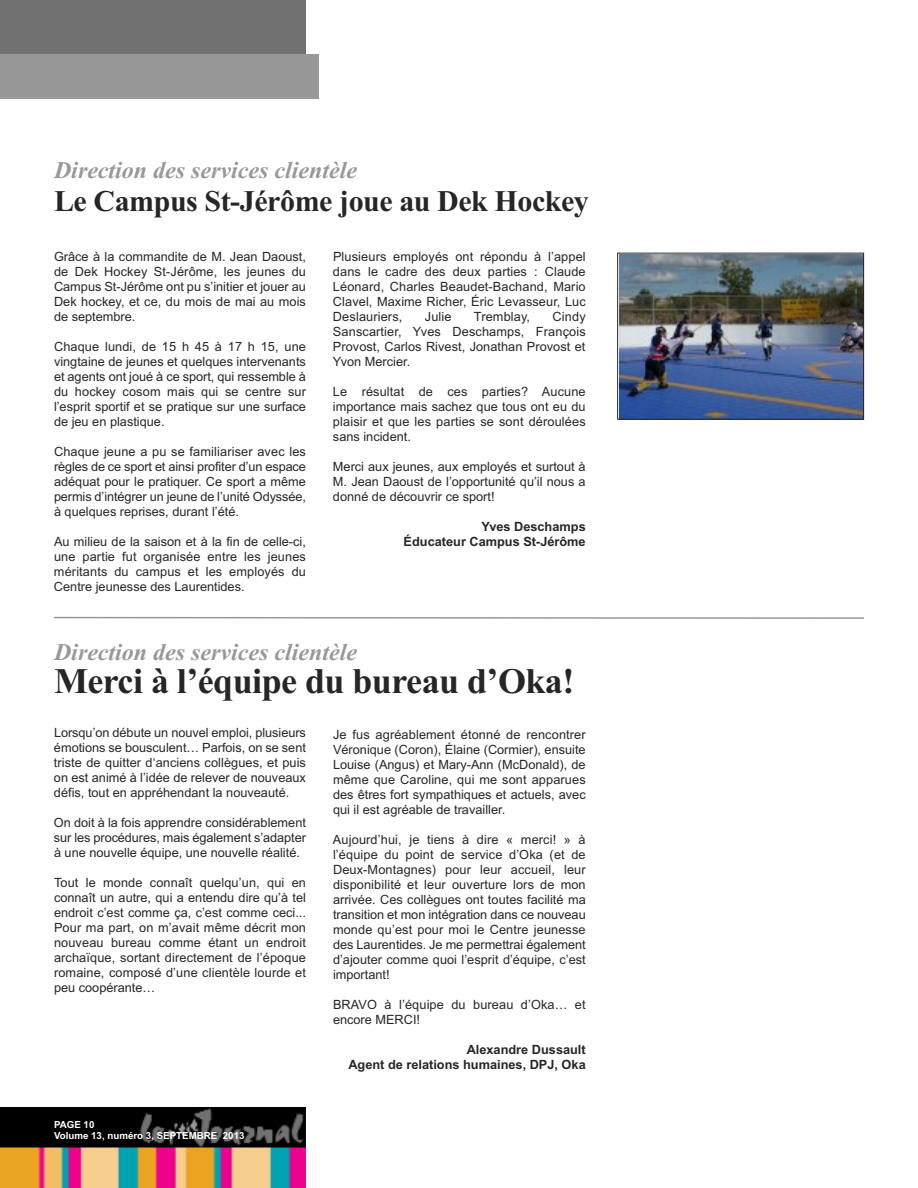
<style>
.page{position:relative;width:918px;height:1188px;background:#fff}
.page>*{position:absolute;margin:0;border:0;box-sizing:border-box;transform-origin:0 0}
.t1{font:700 36px "Times New Roman";letter-spacing:-.015em;color:#272627}
.t2{font:700 30px "Times New Roman";letter-spacing:-.015em;color:#272627}
.t3{font:italic 700 24px "Times New Roman";color:#999898}
.t4{font:12.75px/15px "Arial";color:#272627;text-align:justify}
.t5{font:700 12.75px/15px "Arial";color:#272627;text-align:right}
.t6{font:700 9.75px/11.7px "Arial";color:#fff}
</style>
<div class="page">
<svg style="left:54px;top:616px;width:810px;height:3px"></svg>
<img style="left:0;top:1107px;width:306px;height:81px">
<div style="left:0;top:0;width:306px;height:54px;background:#727171"></div>
<div style="left:0;top:54px;width:320px;height:44px;background:#999898"></div>
<img style="left:619px;top:255px;width:243px;height:163px">
<div style="left:617px;top:253px;width:247px;height:167px;border:1px solid #272627"></div>
<h3 class="t3" style="left:54px;top:156px;width:305px">Direction des services clientèle</h3>
<h2 class="t2" style="left:54px;top:183px;width:536px">Le Campus St-Jérôme joue au Dek Hockey</h2>
<p class="t4" style="left:54px;top:249px;width:254px">Grâce à la commandite de M. Jean Daoust, de Dek Hockey St-Jérôme, les jeunes du Campus St-Jérôme ont pu s’initier et jouer au Dek hockey, et ce, du mois de mai au mois de septembre.</p>
<p class="t4" style="left:54px;top:339px;width:254px">Chaque lundi, de 15 h 45 à 17 h 15, une vingtaine de jeunes et quelques intervenants et agents ont joué à ce sport, qui ressemble à du hockey cosom mais qui se centre sur l’esprit sportif et se pratique sur une surface de jeu en plastique.</p>
<p class="t4" style="left:54px;top:444px;width:254px">Chaque jeune a pu se familiariser avec les règles de ce sport et ainsi profiter d’un espace adéquat pour le pratiquer. Ce sport a même permis d’intégrer un jeune de l’unité Odyssée, à quelques reprises, durant l’été.</p>
<p class="t4" style="left:54px;top:534px;width:253px">Au milieu de la saison et à la fin de celle-ci, une partie fut organisée entre les jeunes méritants du campus et les employés du Centre jeunesse des Laurentides.</p>
<p class="t4" style="left:333px;top:249px;width:254px">Plusieurs employés ont répondu à l’appel dans le cadre des deux parties : Claude Léonard, Charles Beaudet-Bachand, Mario Clavel, Maxime Richer, Éric Levasseur, Luc Deslauriers,</p>
<p class="t4" style="left:333px;top:309px;width:254px;text-indent:220px">Cindy Sanscartier, Yves Deschamps, François Provost, Carlos Rivest, Jonathan Provost et Yvon Mercier.</p>
<p class="t4" style="left:333px;top:384px;width:254px">Le résultat de ces parties? Aucune importance mais sachez que tous ont eu du plaisir et que les parties se sont déroulées sans incident.</p>
<p class="t4" style="left:333px;top:459px;width:254px">Merci aux jeunes, aux employés et surtout à M. Jean Daoust de l’opportunité qu’il nous a donné de découvrir ce sport!</p>
<p class="t5" style="left:404px;top:519px;width:184px">Yves Deschamps<br>Éducateur Campus St-Jérôme</p>
<p class="t4" style="left:425px;top:309px;width:28px">Julie</p>
<p class="t4" style="left:474px;top:309px;width:58px">Tremblay,</p>
<h3 class="t3" style="left:54px;top:637px;width:305px">Direction des services clientèle</h3>
<h1 class="t1" style="left:54px;top:659px;width:522px">Merci à l’équipe du bureau d’Oka!</h1>
<p class="t4" style="left:54px;top:725px;width:254px">Lorsqu’on débute un nouvel emploi, plusieurs émotions se bousculent… Parfois, on se sent triste de quitter d‘anciens collègues, et puis on est animé à l’idée de relever de nouveaux défis, tout en appréhendant la nouveauté.</p>
<p class="t4" style="left:54px;top:815px;width:253px">On doit à la fois apprendre considérablement sur les procédures, mais également s’adapter à une nouvelle équipe, une nouvelle réalité.</p>
<p class="t4" style="left:54px;top:875px;width:254px">Tout le monde connaît quelqu’un, qui en connaît un autre, qui a entendu dire qu’à tel endroit c’est comme ça, c’est comme ceci...<br>Pour ma part, on m’avait même décrit mon nouveau bureau comme étant un endroit archaïque, sortant directement de l’époque romaine, composé d’une clientèle lourde et peu coopérante…</p>
<p class="t4" style="left:333px;top:727px;width:254px">Je fus agréablement étonné de rencontrer Véronique (Coron), Élaine (Cormier), ensuite Louise (Angus) et Mary-Ann (McDonald), de même que Caroline, qui me sont apparues des êtres fort sympathiques et actuels, avec qui il est agréable de travailler.</p>
<p class="t4" style="left:333px;top:832px;width:254px">Aujourd’hui, je tiens à dire « merci! » à l’équipe du point de service d’Oka (et de Deux-Montagnes) pour leur accueil, leur disponibilité et leur ouverture lors de mon arrivée. Ces collègues ont toutes facilité ma transition et mon intégration dans ce nouveau monde qu’est pour moi le Centre jeunesse des Laurentides. Je me permettrai également d’ajouter comme quoi l’esprit d’équipe, c’est important!</p>
<p class="t4" style="left:333px;top:997px;width:254px">BRAVO à l’équipe du bureau d’Oka… et encore MERCI!</p>
<p class="t5" style="left:348px;top:1042px;width:239px">Alexandre Dussault<br>Agent de relations humaines, DPJ, Oka</p>
<p class="t6" style="left:54px;top:1118px;width:192px">PAGE 10<br>Volume 13, numéro 3, SEPTEMBRE 2013</p>
</div>
